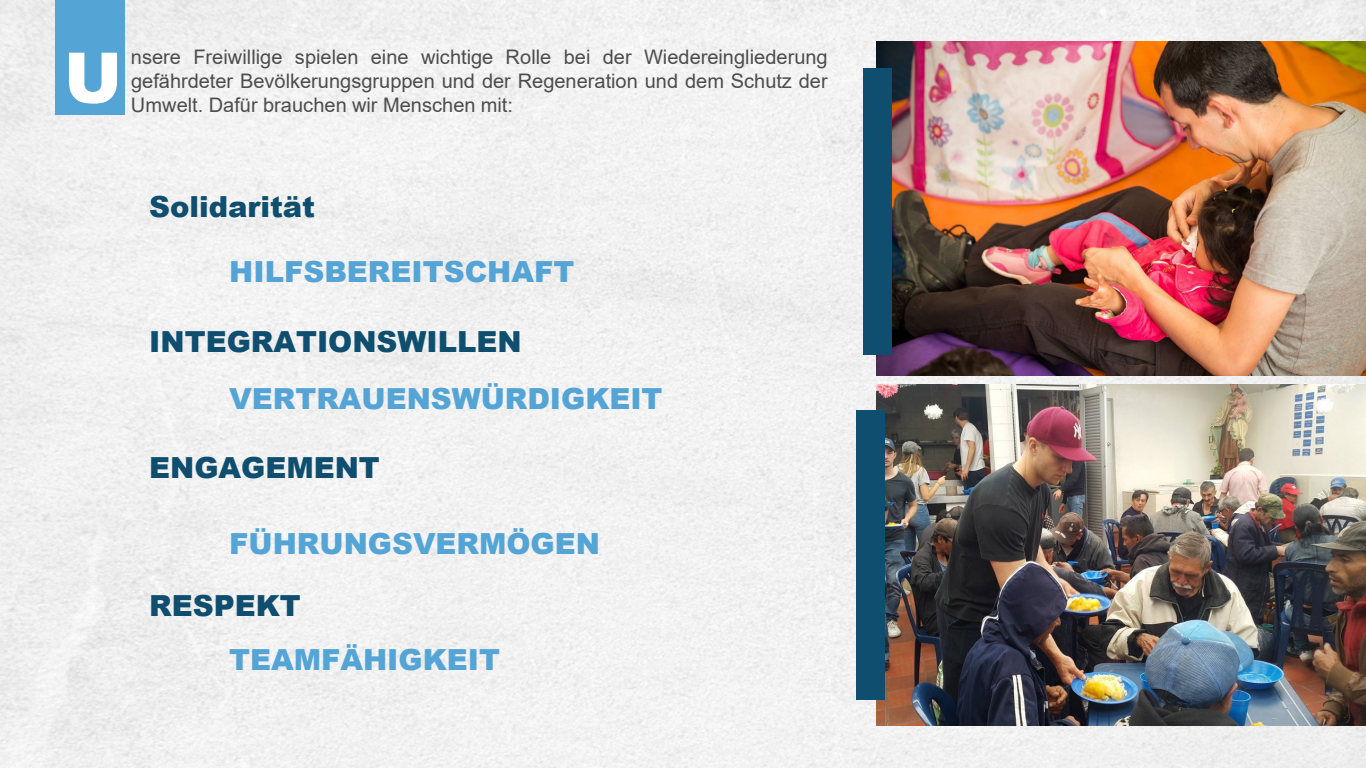
<style>
.page{position:relative;width:1366px;height:768px;background:#fff}
.page>*{position:absolute;margin:0;border:0;box-sizing:border-box;transform-origin:0 0}
.t1{font:900 70px "Arial";color:#fff}
.t2{font:900 29px "Arial";color:#55a4d6}
.t3{font:900 29px "Arial";color:#0f4e6e}
.t4{font:20px/24px "Arial";color:#4d4d4d}
</style>
<div class="page">
<div style="left:0;top:1px;width:1366px;height:767px;background:#f1f1f1"></div>
<img style="left:876px;top:385px;width:490px;height:341px">
<div style="left:856px;top:410px;width:29px;height:290px;background:#0f4e6e"></div>
<div style="left:55px;top:0;width:70px;height:115px;background:#55a4d6"></div>
<img style="left:876px;top:41px;width:490px;height:334px">
<div style="left:863px;top:68px;width:29px;height:287px;background:#0f4e6e"></div>
<h2 class="t1" style="left:64px;top:27px;width:60px">U</h2>
<p class="t4" style="left:131px;top:45px;width:698px">nsere Freiwillige spielen eine wichtige Rolle bei der Wiedereingliederung gefährdeter Bevölkerungsgruppen und der Regeneration und dem Schutz der</p>
<p class="t4" style="left:131px;top:93px;width:384px">Umwelt. Dafür brauchen wir Menschen mit:</p>
<p class="t3" style="left:149px;top:186px;width:167px">Solidarität</p>
<p class="t2" style="left:229px;top:251px;width:347px">HILFSBEREITSCHAFT</p>
<p class="t3" style="left:149px;top:321px;width:374px">INTEGRATIONSWILLEN</p>
<p class="t2" style="left:229px;top:378px;width:435px">VERTRAUENSWÜRDIGKEIT</p>
<p class="t3" style="left:149px;top:447px;width:232px">ENGAGEMENT</p>
<p class="t2" style="left:229px;top:523px;width:372px">FÜHRUNGSVERMÖGEN</p>
<p class="t3" style="left:149px;top:584px;width:153px">RESPEKT</p>
<p class="t2" style="left:229px;top:638px;width:272px">TEAMFÄHIGKEIT</p>
</div>
